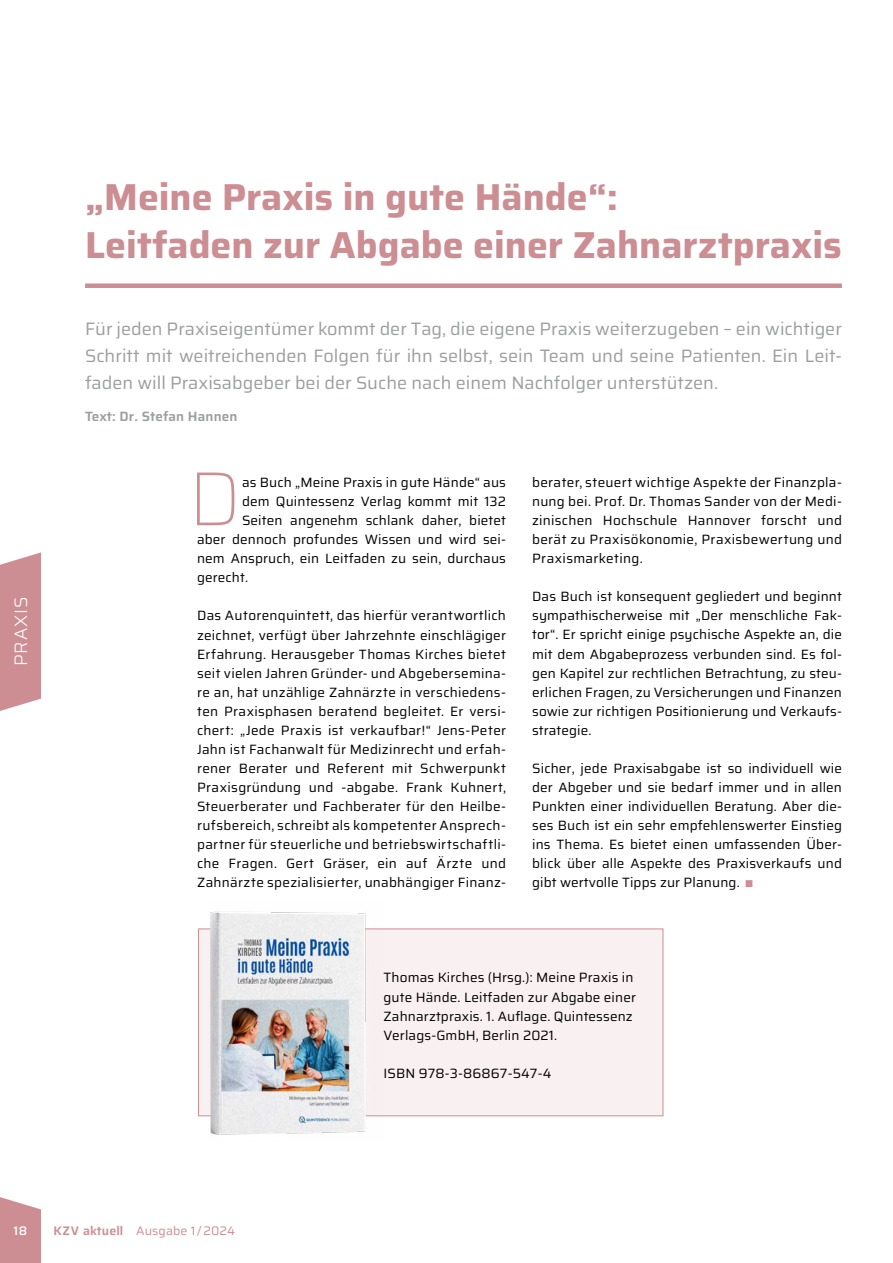
<style>
.page{position:relative;width:893px;height:1263px;background:#fff}
.page>*{position:absolute;margin:0;border:0;box-sizing:border-box;transform-origin:0 0}
.t1{font:100 76.5px "Saira";color:#cc8e93}
.t2{font:700 37.5px/48px "Saira";color:#cc8e93}
.t3{font:18px/27px "Saira";color:#9d9e9e;text-align:justify}
.t4{font:300 18px "Saira";letter-spacing:.05em;color:#fff}
.t5{font:13.5px/19px "Saira";letter-spacing:.01em;color:#000;text-align:justify}
.t6{font:600 13.5px "Saira";letter-spacing:.01em;color:#9d9e9e}
.t7{font:12.3px "Saira";letter-spacing:.01em;color:#cc8e93}
.t8{font:500 12.3px "Saira";color:#fff}
.s1{font-size:9.9px;color:#cc8e93}
.s2{font-weight:600}
</style>
<div class="page">
<div style="left:199px;top:929px;width:464px;height:187px;background:#f9f1f1"></div>
<div style="left:198px;top:928px;width:465px;height:188px;border:1px solid #cc8e93"></div>
<div style="left:85px;top:283px;width:757px;height:5px;background:#cc8e93"></div>
<img style="left:209px;top:911px;width:175px;height:224px">
<svg style="left:0;top:1197px;width:41px;height:66px;background:#d0989d"></svg>
<svg style="left:0;top:552px;width:41px;height:159px;background:#d0979b"></svg>
<h2 class="t2" style="left:85px;top:171px;width:758px">„Meine Praxis in gute Hände“:<br>Leitfaden zur Abgabe einer Zahnarztpraxis</h2>
<h3 class="t4" style="left:6px;top:666px;width:71px;rotate:-90deg">PRAXIS</h3>
<p class="t3" style="left:85px;top:314px;width:758px">Für jeden Praxiseigentümer kommt der Tag, die eigene Praxis weiterzugeben – ein wichtiger Schritt mit weitreichenden Folgen für ihn selbst, sein Team und seine Patienten. Ein Leit&shy;faden will Praxisabgeber bei der Suche nach einem Nachfolger unterstützen.</p>
<p class="t6" style="left:85px;top:405px;width:154px">Text: Dr. Stefan Hannen</p>
<h1 class="t1" style="left:188px;top:436px;width:55px">D</h1>
<p class="t5" style="left:242px;top:472px;width:265px">as Buch „Meine Praxis in gute Hände“ aus</p>
<p class="t5" style="left:242px;top:491px;width:265px">dem Quintessenz Verlag kommt mit 132</p>
<p class="t5" style="left:242px;top:510px;width:265px">Seiten angenehm schlank daher, bietet</p>
<p class="t5" style="left:197px;top:529px;width:311px">aber dennoch profundes Wissen und wird sei-</p>
<p class="t5" style="left:197px;top:549px;width:311px">nem Anspruch, ein Leitfaden zu sein, durchaus</p>
<p class="t5" style="left:197px;top:568px;width:53px">gerecht.</p>
<p class="t5" style="left:197px;top:606px;width:311px">Das Autorenquintett, das hierfür verantwortlich zeichnet, verfügt über Jahrzehnte einschlägiger Erfahrung. Herausgeber Thomas Kirches bietet seit vielen Jahren Gründer- und Abgebersemina&shy;re an, hat unzählige Zahnärzte in verschiedens&shy;ten Praxisphasen beratend begleitet. Er versi&shy;chert: „Jede Praxis ist verkaufbar!“ Jens-Peter Jahn ist Fachanwalt für Medizinrecht und erfah&shy;rener Berater und Referent mit Schwerpunkt Praxisgründung und -abgabe. Frank Kuhnert, Steuerberater und Fachberater für den Heilbe&shy;rufsbereich, schreibt als kompetenter Ansprech&shy;partner für steuerliche und betriebswirtschaftli&shy;che Fragen. Gert Gräser, ein auf Ärzte und Zahnärzte spezialisierter, unabhängiger Finanz-</p>
<p class="t5" style="left:532px;top:472px;width:311px">berater, steuert wichtige Aspekte der Finanzpla&shy;nung bei. Prof. Dr. Thomas Sander von der Medi&shy;zinischen Hochschule Hannover forscht und berät zu Praxisökonomie, Praxisbewertung und Praxismarketing.</p>
<p class="t5" style="left:532px;top:587px;width:311px">Das Buch ist konsequent gegliedert und beginnt sympathischerweise mit „Der menschliche Fak&shy;tor“. Er spricht einige psychische Aspekte an, die mit dem Abgabeprozess verbunden sind. Es fol&shy;gen Kapitel zur rechtlichen Betrachtung, zu steu&shy;erlichen Fragen, zu Versicherungen und Finanzen sowie zur richtigen Positionierung und Verkaufs&shy;strategie.</p>
<p class="t5" style="left:532px;top:758px;width:311px">Sicher, jede Praxisabgabe ist so individuell wie der Abgeber und sie bedarf immer und in allen Punkten einer individuellen Beratung. Aber die&shy;ses Buch ist ein sehr empfehlenswerter Einstieg ins Thema. Es bietet einen umfassenden Über&shy;blick über alle Aspekte des Praxisverkaufs und gibt wertvolle Tipps zur Planung. <span class="s1">|</span></p>
<p class="t5" style="left:384px;top:968px;width:254px;text-align:left">Thomas Kirches (Hrsg.): Meine Praxis in gute Hände. Leitfaden zur Abgabe einer Zahnarztpraxis. 1. Auflage. Quintessenz Verlags-GmbH, Berlin 2021.</p>
<p class="t5" style="left:384px;top:1063px;width:169px">ISBN 978-3-86867-547-4</p>
<p class="t8" style="left:14px;top:1221px;width:15px">18</p>
<p class="t7" style="left:53px;top:1221px;width:183px"><span class="s2">KZV aktuell</span> Ausgabe 1/2024</p>
</div>
